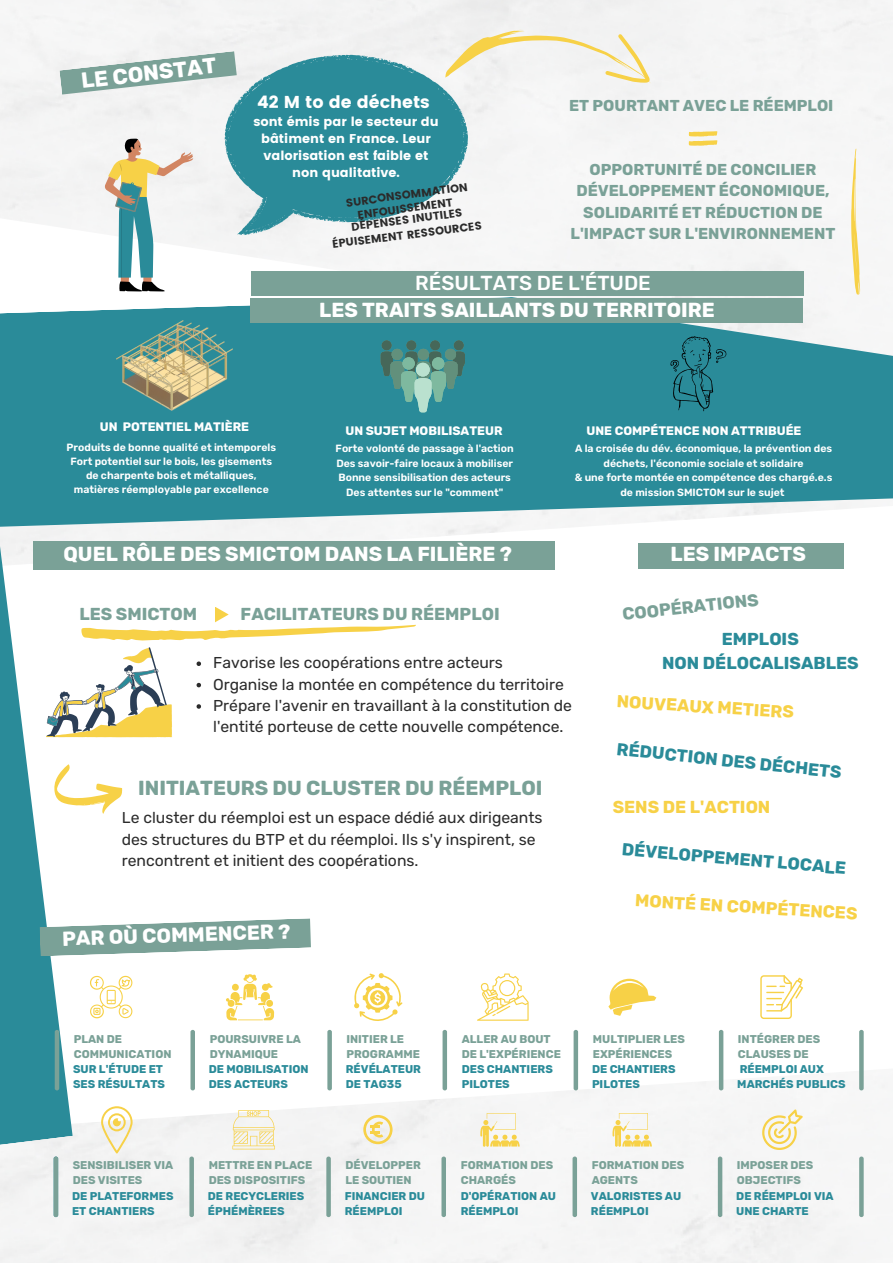
<style>
.page{position:relative;width:893px;height:1264px;background:#fff}
.page>*{position:absolute;margin:0;border:0;box-sizing:border-box;transform-origin:0 0}
.t1{font:700 21.75px "Rubik";color:#fff}
.t2{font:700 20.25px "Rubik";color:#fff}
.t3{font:700 20.25px "Rubik";color:#7aa197}
.t4{font:500 20.25px "Rubik";color:#fff}
.t5{font:700 17.25px/23.5px "Rubik";color:#2a8b99;text-align:center}
.t6{font:700 17.25px "Rubik";color:#f7d147}
.t7{font:700 17.25px "Rubik";color:#7aa197}
.t8{font:17.25px "Poppins";color:#fff}
.t9{font:15.75px/21.3px "Rubik";color:#2b2b2b}
.t10{font:700 15.75px/21.3px "Rubik";color:#7aa197;text-align:center}
.t11{font:12.75px/17px "Poppins";color:#fff;text-align:center}
.t12{font:700 12.3px "Rubik";color:#fff}
.t13{font:700 11.25px/15px "Rubik";color:#2a8b99}
.t14{font:700 11.25px/15px "Rubik";color:#7aa197}
.t15{font:11.25px/15px "Poppins";color:#2b2b2b;text-align:center}
.t16{font:600 10.5px/14.5px "Rubik";color:#fff;text-align:center}
</style>
<div class="page">
<svg style="left:73px;top:366px;width:819px;height:161px;background:#3f96a2"></svg>
<img style="left:0;top:0;width:892px;height:366px">
<div style="left:250px;top:298px;width:552px;height:25px;background:#7aa197"></div>
<div style="left:251px;top:271px;width:552px;height:24px;background:#7aa197"></div>
<img style="left:0;top:1063px;width:892px;height:199px">
<svg style="left:0;top:206px;width:73px;height:955px;fill:#2a8b99"></svg>
<svg style="left:59px;top:20px;width:592px;height:271px"></svg>
<svg style="left:851px;top:148px;width:9px;height:146px"></svg>
<svg style="left:688px;top:131px;width:30px;height:15px"></svg>
<div style="left:33px;top:541px;width:521px;height:28px;background:#7aa197"></div>
<img style="left:117px;top:320px;width:115px;height:90px">
<svg style="left:380px;top:340px;width:85px;height:72px;background:#51948f"></svg>
<div style="left:416px;top:363px;width:13px;height:13px;background:#bae1cf;border-radius:50%"></div>
<svg style="left:670px;top:336px;width:56px;height:75px;background:#257d89"></svg>
<svg style="left:39px;top:918px;width:272px;height:38px"></svg>
<svg style="left:81px;top:607px;width:335px;height:34px"></svg>
<svg style="left:46px;top:647px;width:126px;height:90px"></svg>
<div style="left:638px;top:543px;width:205px;height:25px;background:#7aa197"></div>
<svg style="left:54px;top:764px;width:68px;height:49px"></svg>
<svg style="left:226px;top:974px;width:48px;height:46px"></svg>
<div style="left:190px;top:1029px;width:5px;height:61px;background:#7aa197;border-radius:2px"></div>
<svg style="left:90px;top:975px;width:42px;height:43px"></svg>
<div style="left:442px;top:1029px;width:5px;height:61px;background:#7aa197;border-radius:2px"></div>
<div style="left:327px;top:1029px;width:5px;height:61px;background:#7aa197;border-radius:2px"></div>
<div style="left:573px;top:1029px;width:5px;height:61px;background:#7aa197;border-radius:2px"></div>
<div style="left:718px;top:1029px;width:5px;height:61px;background:#7aa197;border-radius:2px"></div>
<hr style="left:55px;top:1029px;width:4px;height:61px;background:#7aa197;border-radius:2px">
<div style="left:189px;top:1156px;width:5px;height:61px;background:#7aa197;border-radius:2px"></div>
<div style="left:441px;top:1156px;width:5px;height:61px;background:#7aa197;border-radius:2px"></div>
<div style="left:326px;top:1156px;width:5px;height:61px;background:#7aa197;border-radius:2px"></div>
<div style="left:572px;top:1156px;width:5px;height:61px;background:#7aa197;border-radius:2px"></div>
<div style="left:717px;top:1156px;width:5px;height:61px;background:#7aa197;border-radius:2px"></div>
<hr style="left:54px;top:1156px;width:4px;height:61px;background:#7aa197;border-radius:2px">
<svg style="left:859px;top:1029px;width:4px;height:61px"></svg>
<svg style="left:859px;top:1156px;width:4px;height:61px"></svg>
<svg style="left:608px;top:978px;width:48px;height:37px"></svg>
<svg style="left:477px;top:973px;width:51px;height:47px"></svg>
<svg style="left:354px;top:973px;width:48px;height:48px"></svg>
<svg style="left:760px;top:975px;width:43px;height:44px"></svg>
<svg style="left:232px;top:1110px;width:43px;height:39px"></svg>
<svg style="left:363px;top:1114px;width:29px;height:30px"></svg>
<svg style="left:480px;top:1112px;width:39px;height:34px"></svg>
<svg style="left:612px;top:1112px;width:39px;height:34px"></svg>
<svg style="left:762px;top:1109px;width:40px;height:40px"></svg>
<svg style="left:101px;top:1106px;width:32px;height:47px"></svg>
<svg style="left:196px;top:661px;width:5px;height:5px"></svg>
<svg style="left:196px;top:683px;width:5px;height:4px"></svg>
<svg style="left:196px;top:704px;width:5px;height:4px"></svg>
<h1 class="t1" style="left:80px;top:67px;width:137px;rotate:-6deg">LE CONSTAT</h1>
<h3 class="t8" style="left:257px;top:92px;width:174px">42 M to de déchets</h3>
<p class="t11" style="left:253px;top:114px;width:187px">sont émis par le secteur du bâtiment en France. Leur valorisation est faible et non qualitative.</p>
<p class="t15" style="left:345px;top:195px;width:124px;rotate:-7deg">SURCONSOMMATION</p>
<p class="t15" style="left:356px;top:208px;width:97px;rotate:-8deg">ENFOUISSEMENT</p>
<p class="t15" style="left:329px;top:221px;width:152px;rotate:-7deg">DÉPENSES INUTILES<br>ÉPUISEMENT RESSOURCES</p>
<h3 class="t10" style="left:569px;top:95px;width:266px">ET POURTANT AVEC LE RÉEMPLOI</h3>
<h3 class="t10" style="left:570px;top:159px;width:266px">OPPORTUNITÉ DE CONCILIER<br>DÉVELOPPEMENT ÉCONOMIQUE,<br>SOLIDARITÉ ET RÉDUCTION DE<br>L'IMPACT SUR L'ENVIRONNEMENT</h3>
<h2 class="t4" style="left:415px;top:270px;width:237px">RÉSULTATS DE L'ÉTUDE</h2>
<h2 class="t2" style="left:319px;top:298px;width:397px">LES TRAITS SAILLANTS DU TERRITOIRE</h2>
<p class="t12" style="left:100px;top:420px;width:151px">UN POTENTIEL MATIÈRE</p>
<p class="t12" style="left:345px;top:423px;width:158px">UN SUJET MOBILISATEUR</p>
<p class="t16" style="left:335px;top:441px;width:180px">Forte volonté de passage à l'action Des savoir-faire locaux à mobiliser Bonne sensibilisation des acteurs Des attentes sur le "comment"</p>
<p class="t16" style="left:67px;top:440px;width:211px;line-height:14px">Produits de bonne qualité et intemporels Fort potentiel sur le bois, les gisements de charpente bois et métalliques, matières réemployable par excellence</p>
<h2 class="t2" style="left:63px;top:542px;width:450px">QUEL RÔLE DES SMICTOM DANS LA FILIÈRE ?</h2>
<h3 class="t7" style="left:79px;top:603px;width:119px">LES SMICTOM</h3>
<h3 class="t7" style="left:240px;top:603px;width:260px">FACILITATEURS DU RÉEMPLOI</h3>
<p class="t12" style="left:586px;top:423px;width:216px">UNE COMPÉTENCE NON ATTRIBUÉE</p>
<p class="t16" style="left:574px;top:441px;width:259px">A la croisée du dév. économique, la prévention des déchets, l'économie sociale et solidaire<br>&amp; une forte montée en compétence des chargé.e.s de mission SMICTOM sur le sujet</p>
<h2 class="t2" style="left:670px;top:542px;width:137px">LES IMPACTS</h2>
<h3 class="t7" style="left:621px;top:604px;width:138px;rotate:-6deg">COOPÉRATIONS</h3>
<h3 class="t9" style="left:213px;top:652px;width:360px">Favorise les coopérations entre acteurs<br>Organise la montée en compétence du territoire Prépare l'avenir en travaillant à la constitution de l'entité porteuse de cette nouvelle compétence.</h3>
<h2 class="t3" style="left:138px;top:776px;width:406px">INITIATEURS DU CLUSTER DU RÉEMPLOI</h2>
<h3 class="t9" style="left:122px;top:807px;width:422px">Le cluster du réemploi est un espace dédié aux dirigeants des structures du BTP et du réemploi. Ils s'y inspirent, se rencontrent et initient des coopérations.</h3>
<h2 class="t2" style="left:62px;top:927px;width:230px;rotate:-2deg">PAR OÙ COMMENCER ?</h2>
<h3 class="t5" style="left:662px;top:627px;width:198px">EMPLOIS<br>NON DÉLOCALISABLES</h3>
<h3 class="t6" style="left:617px;top:692px;width:179px;rotate:3deg">NOUVEAUX METIERS</h3>
<h3 class="t5" style="left:618px;top:737px;width:227px;rotate:6deg">RÉDUCTION DES DÉCHETS</h3>
<h3 class="t6" style="left:612px;top:797px;width:159px">SENS DE L'ACTION</h3>
<h3 class="t5" style="left:623px;top:837px;width:226px;rotate:5deg">DÉVELOPPEMENT LOCALE</h3>
<h3 class="t6" style="left:635px;top:891px;width:224px;rotate:3deg">MONTÉ EN COMPÉTENCES</h3>
<p class="t14" style="left:74px;top:1031px;width:99px">PLAN DE<br>COMMUNICATION</p>
<p class="t13" style="left:73px;top:1062px;width:93px">SUR L'ÉTUDE ET<br>SES RÉSULTATS</p>
<p class="t14" style="left:73px;top:1158px;width:102px">SENSIBILISER VIA<br>DES VISITES</p>
<p class="t13" style="left:72px;top:1188px;width:103px">DE PLATEFORMES<br>ET CHANTIERS</p>
<p class="t14" style="left:210px;top:1031px;width:93px">POURSUIVRE LA<br>DYNAMIQUE</p>
<p class="t13" style="left:209px;top:1062px;width:101px">DE MOBILISATION<br>DES ACTEURS</p>
<p class="t14" style="left:209px;top:1158px;width:105px">METTRE EN PLACE<br>DES DISPOSITIFS</p>
<p class="t13" style="left:208px;top:1188px;width:98px">DE RECYCLERIES<br>ÉPHÉMÈREES</p>
<p class="t14" style="left:462px;top:1031px;width:101px">ALLER AU BOUT<br>DE L'EXPÉRIENCE</p>
<p class="t14" style="left:592px;top:1031px;width:94px">MULTIPLIER LES<br>EXPÉRIENCES</p>
<p class="t14" style="left:346px;top:1031px;width:75px">INITIER LE<br>PROGRAMME</p>
<p class="t13" style="left:346px;top:1062px;width:77px">RÉVÉLATEUR<br>DE TAG35</p>
<p class="t13" style="left:462px;top:1062px;width:93px">DES CHANTIERS<br>PILOTES</p>
<p class="t13" style="left:592px;top:1062px;width:85px">DE CHANTIERS<br>PILOTES</p>
<p class="t14" style="left:345px;top:1158px;width:77px">DÉVELOPPER<br>LE SOUTIEN</p>
<p class="t13" style="left:345px;top:1188px;width:82px">FINANCIER DU<br>RÉEMPLOI</p>
<p class="t13" style="left:460px;top:1188px;width:97px">D'OPÉRATION AU<br>RÉEMPLOI</p>
<p class="t13" style="left:591px;top:1188px;width:92px">VALORISTES AU<br>RÉEMPLOI</p>
<p class="t14" style="left:460px;top:1158px;width:94px">FORMATION DES<br>CHARGÉS</p>
<p class="t14" style="left:591px;top:1158px;width:94px">FORMATION DES<br>AGENTS</p>
<p class="t14" style="left:738px;top:1031px;width:84px">INTÉGRER DES<br>CLAUSES DE</p>
<p class="t13" style="left:737px;top:1062px;width:110px">RÉEMPLOI AUX<br>MARCHÉS PUBLICS</p>
<p class="t14" style="left:736px;top:1158px;width:78px">IMPOSER DES<br>OBJECTIFS</p>
<p class="t13" style="left:736px;top:1188px;width:99px">DE RÉEMPLOI VIA<br>UNE CHARTE</p>
</div>
